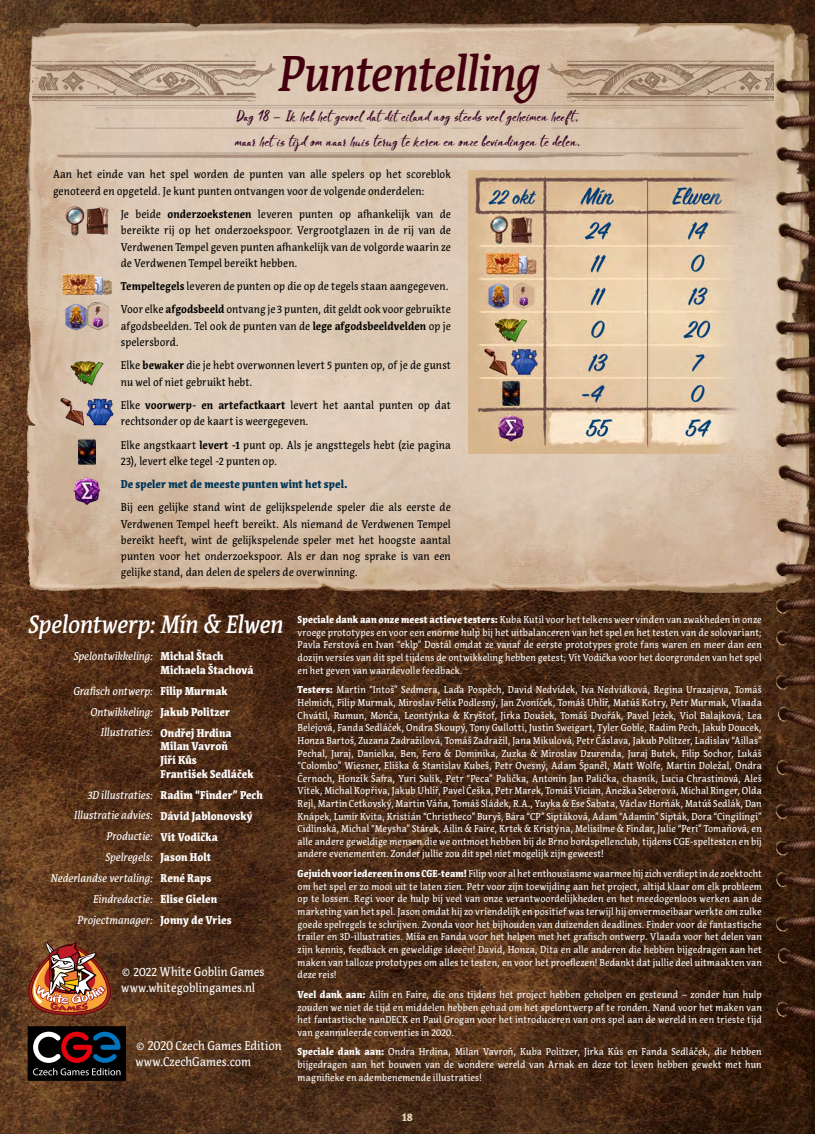
<style>
.page{position:relative;width:815px;height:1134px;background:#fff}
.page>*{position:absolute;margin:0;border:0;box-sizing:border-box;transform-origin:0 0}
.t1{font:italic 500 50px "Acuta";letter-spacing:-.025em;color:#44000e;scale:.9 1}
.t2{font:italic 500 25px "Acuta";letter-spacing:-.015em;color:#fff;scale:.9 1}
.t3{font:12.5px/25px "Blooms";letter-spacing:.025em;color:#340024}
.t4{font:12.5px/16.2px "Acuta";letter-spacing:-.005em;color:#fff;scale:.9 1}
.t5{font:11.25px/16.2px "Acuta";color:#000;scale:.9 1}
.t6{font:900 11.25px/20.9px "Acuta";letter-spacing:.005em;color:#fff;scale:.9 1}
.t7{font:italic 11.25px/20.9px "Acuta";color:#fff;text-align:right;scale:.9 1}
.t8{font:900 11.25px "Acuta";letter-spacing:.005em;color:#003657;scale:.9 1}
.t9{font:900 11.25px "Acuta";color:#e7d5b5;scale:.9 1}
.t10{font:10px/12.6px "Acuta";letter-spacing:.005em;color:#fff;text-align:justify;scale:.9 1}
.s1{font-weight:700}
.s2{font-weight:900}
</style>
<div class="page">
<img style="left:0;top:0;width:814px;height:1134px">
<img style="left:814px;top:0;width:1px;height:1134px">
<img style="left:57px;top:101px;width:706px;height:106px">
<img style="left:33px;top:60px;width:243px;height:42px">
<img style="left:547px;top:60px;width:227px;height:42px">
<img style="left:66px;top:207px;width:18px;height:28px">
<img style="left:87px;top:207px;width:21px;height:28px">
<svg style="left:95px;top:274px;width:17px;height:21px"></svg>
<img style="left:62px;top:274px;width:33px;height:21px">
<img style="left:65px;top:302px;width:44px;height:29px">
<img style="left:86px;top:302px;width:23px;height:28px">
<img style="left:91px;top:315px;width:14px;height:14px">
<svg style="left:95px;top:305px;width:5px;height:11px"></svg>
<img style="left:70px;top:358px;width:34px;height:28px">
<img style="left:60px;top:398px;width:24px;height:28px">
<img style="left:86px;top:398px;width:28px;height:28px">
<img style="left:78px;top:440px;width:18px;height:24px">
<img style="left:73px;top:477px;width:28px;height:28px">
<img style="left:469px;top:170px;width:299px;height:283px">
<svg style="left:28px;top:1026px;width:98px;height:55px;background:#2b2025"></svg>
<img style="left:28px;top:942px;width:83px;height:73px">
<h1 class="t1" style="left:277px;top:43px;width:292px">Puntentelling</h1>
<p class="t3" style="left:235px;top:104px;width:346px">Dag 18 — Ik heb het gevoel dat dit eiland nog steeds veel geheimen heeft, maar het is tijd om naar huis terug te keren en onze bevindingen te delen.</p>
<p class="t5" style="left:53px;top:166px;width:443px">Aan het einde van het spel worden de punten van alle spelers op het scoreblok genoteerd en opgeteld. Je kunt punten ontvangen voor de volgende onderdelen:</p>
<p class="t5" style="left:121px;top:206px;width:368px;text-align:justify">Je beide <span class="s1">onderzoekstenen</span> leveren punten op afhankelijk van de bereikte rij op het onderzoekspoor. Vergrootglazen in de rij van de Verdwenen Tempel geven punten afhankelijk van de volgorde waarin ze de Verdwenen Tempel bereikt hebben.</p>
<p class="t5" style="left:121px;top:275px;width:368px;line-height:23.4px"><span class="s1">Tempeltegels</span> leveren de punten op die op de tegels staan aangegeven.<br>Voor elke <span class="s1">afgodsbeeld</span> ontvang je 3 punten, dit geldt ook voor gebruikte</p>
<p class="t5" style="left:121px;top:318px;width:368px">afgodsbeelden. Tel ook de punten van de <span class="s1">lege afgodsbeeldvelden</span> op je spelersbord.</p>
<p class="t5" style="left:121px;top:357px;width:368px">Elke <span class="s1">bewaker</span> die je hebt overwonnen levert 5 punten op, of je de gunst nu wel of niet gebruikt hebt.</p>
<p class="t5" style="left:121px;top:397px;width:368px">Elke <span class="s1">voorwerp- en artefactkaart</span> levert het aantal punten op dat rechtsonder op de kaart is weergegeven.</p>
<p class="t5" style="left:121px;top:436px;width:368px">Elke angstkaart <span class="s1">levert -1</span> punt op. Als je angsttegels hebt (zie pagina<br>23), levert elke tegel -2 punten op.</p>
<p class="t8" style="left:121px;top:477px;width:254px">De speler met de meeste punten wint het spel.</p>
<p class="t5" style="left:121px;top:499px;width:368px;text-align:justify">Bij een gelijke stand wint de gelijkspelende speler die als eerste de Verdwenen Tempel heeft bereikt. Als niemand de Verdwenen Tempel bereikt heeft, wint de gelijkspelende speler met het hoogste aantal punten voor het onderzoekspoor. Als er dan nog sprake is van een gelijke stand, dan delen de spelers de overwinning.</p>
<h2 class="t2" style="left:28px;top:609px;width:285px">Spelontwerp: Mín &amp; Elwen</h2>
<p class="t10" style="left:298px;top:613px;width:517px"><span class="s2">Speciale dank aan onze meest actieve testers:</span> Kuba Kutil voor het telkens weer vinden van zwakheden in onze vroege prototypes en voor een enorme hulp bij het uitbalanceren van het spel en het testen van de solovariant; Pavla Ferstová en Ivan “eklp” Dostál omdat ze vanaf de eerste prototypes grote fans waren en meer dan een dozijn versies van dit spel tijdens de ontwikkeling hebben getest; Vít Vodička voor het doorgronden van het spel en het geven van waardevolle feedback.</p>
<p class="t10" style="left:298px;top:684px;width:517px"><span class="s2">Testers:</span> Martin “Intoš” Sedmera, Laďa Pospěch, David Nedvídek, Iva Nedvídková, Regina Urazajeva, Tomáš Helmich, Filip Murmak, Miroslav Felix Podlesný, Jan Zvoníček, Tomáš Uhlíř, Matúš Kotry, Petr Murmak, Vlaada Chvátil, Rumun, Monča, Leontýnka &amp; Kryštof, Jirka Doušek, Tomáš Dvořák, Pavel Ježek, Viol Balajková, Lea Belejová, Fanda Sedláček, Ondra Skoupý, Tony Gullotti, Justin Sweigart, Tyler Goble, Radim Pech, Jakub Doucek, Honza Bartoš, Zuzana Zadražilová, Tomáš Zadražil, Jana Mikulová, Petr Čáslava, Jakub Politzer, Ladislav “Aillas” Pechal, Juraj, Danielka, Ben, Fero &amp; Dominika, Zuzka &amp; Miroslav Dzurenda, Juraj Butek, Filip Sochor, Lukáš “Colombo” Wiesner, Eliška &amp; Stanislav Kubeš, Petr Ovesný, Adam Španěl, Matt Wolfe, Martin Doležal, Ondra Černoch, Honzík Šafra, Yuri Sulík, Petr “Peca” Palička, Antonín Jan Palička, chasník, Lucia Chrastinová, Aleš Vítek, Michal Kopřiva, Jakub Uhlíř, Pavel Češka, Petr Marek, Tomáš Vician, Anežka Seberová, Michal Ringer, Olda Rejl, Martin Cetkovský, Martin Váňa, Tomáš Sládek, R.A., Yuyka &amp; Ese Šabata, Václav Horňák, Matúš Sedlák, Dan Knápek, Lumír Kvita, Kristián “Christheco” Buryš, Bára “CP” Siptáková, Adam “Adamin” Sipták, Dora “Cingilingi” Cidlinská, Michal “Meysha” Stárek, Ailin &amp; Faire, Krtek &amp; Kristýna, Melisilme &amp; Findar, Julie “Peri” Tomaňová, en alle andere geweldige mensen die we ontmoet hebben bij de Brno bordspellenclub, tijdens CGE-speltesten en bij andere evenementen. Zonder jullie zou dit spel niet mogelijk zijn geweest!</p>
<p class="t10" style="left:298px;top:867px;width:517px"><span class="s2">Gejuich voor iedereen in ons CGE-team!</span> Filip voor al het enthousiasme waarmee hij zich verdiept in de zoektocht om het spel er zo mooi uit te laten zien. Petr voor zijn toewijding aan het project, altijd klaar om elk probleem op te lossen. Regi voor de hulp bij veel van onze verantwoordelijkheden en het meedogenloos werken aan de marketing van het spel. Jason omdat hij zo vriendelijk en positief was terwijl hij onvermoeibaar werkte om zulke goede spelregels te schrijven. Zvonda voor het bijhouden van duizenden deadlines. Finder voor de fantastische trailer en 3D-illustraties. Míša en Fanda voor het helpen met het grafisch ontwerp. Vlaada voor het delen van zijn kennis, feedback en geweldige ideeën! David, Honza, Dita en alle anderen die hebben bijgedragen aan het maken van talloze prototypes om alles te testen, en voor het proeflezen! Bedankt dat jullie deel uitmaakten van deze reis!</p>
<p class="t10" style="left:298px;top:988px;width:517px"><span class="s2">Veel dank aan:</span> Ailín en Faire, die ons tijdens het project hebben geholpen en gesteund – zonder hun hulp zouden we niet de tijd en middelen hebben gehad om het spelontwerp af te ronden. Nand voor het maken van het fantastische nanDECK en Paul Grogan voor het introduceren van ons spel aan de wereld in een trieste tijd van geannuleerde conventies in 2020.</p>
<p class="t10" style="left:298px;top:1046px;width:517px"><span class="s2">Speciale dank aan:</span> Ondra Hrdina, Milan Vavroň, Kuba Politzer, Jirka Kůs en Fanda Sedláček, die hebben bijgedragen aan het bouwen van de wondere wereld van Arnak en deze tot leven hebben gewekt met hun magnifieke en adembenemende illustraties!</p>
<p class="t6" style="left:161px;top:649px;width:105px;line-height:13.8px">Michal Štach<br>Michaela Štachová</p>
<p class="t6" style="left:161px;top:680px;width:81px">Filip Murmak<br>Jakub Politzer<br>Ondřej Hrdina</p>
<p class="t6" style="left:161px;top:739px;width:105px;line-height:13.8px">Milan Vavroň<br>Jiří Kůs<br>František Sedláček</p>
<p class="t6" style="left:161px;top:784px;width:115px">Radim “Finder” Pech<br>Dávid Jablonovský<br>Vít Vodička<br>Jason Holt<br>René Raps<br>Elise Gielen<br>Jonny de Vries</p>
<p class="t7" style="left:73px;top:646px;width:89px">Spelontwikkeling:</p>
<p class="t7" style="left:73px;top:680px;width:90px">Grafisch ontwerp:<br>Ontwikkeling:<br>Illustraties:</p>
<p class="t7" style="left:51px;top:784px;width:115px">3D illustraties:<br>Illustratie advies:<br>Productie:<br>Spelregels:<br>Nederlandse vertaling:<br>Eindredactie:<br>Projectmanager:</p>
<p class="t4" style="left:121px;top:963px;width:161px">© 2022 White Goblin Games www.whitegoblingames.nl</p>
<p class="t4" style="left:135px;top:1037px;width:164px">© 2020 Czech Games Edition www.CzechGames.com</p>
<p class="t9" style="left:402px;top:1110px;width:13px">18</p>
</div>
